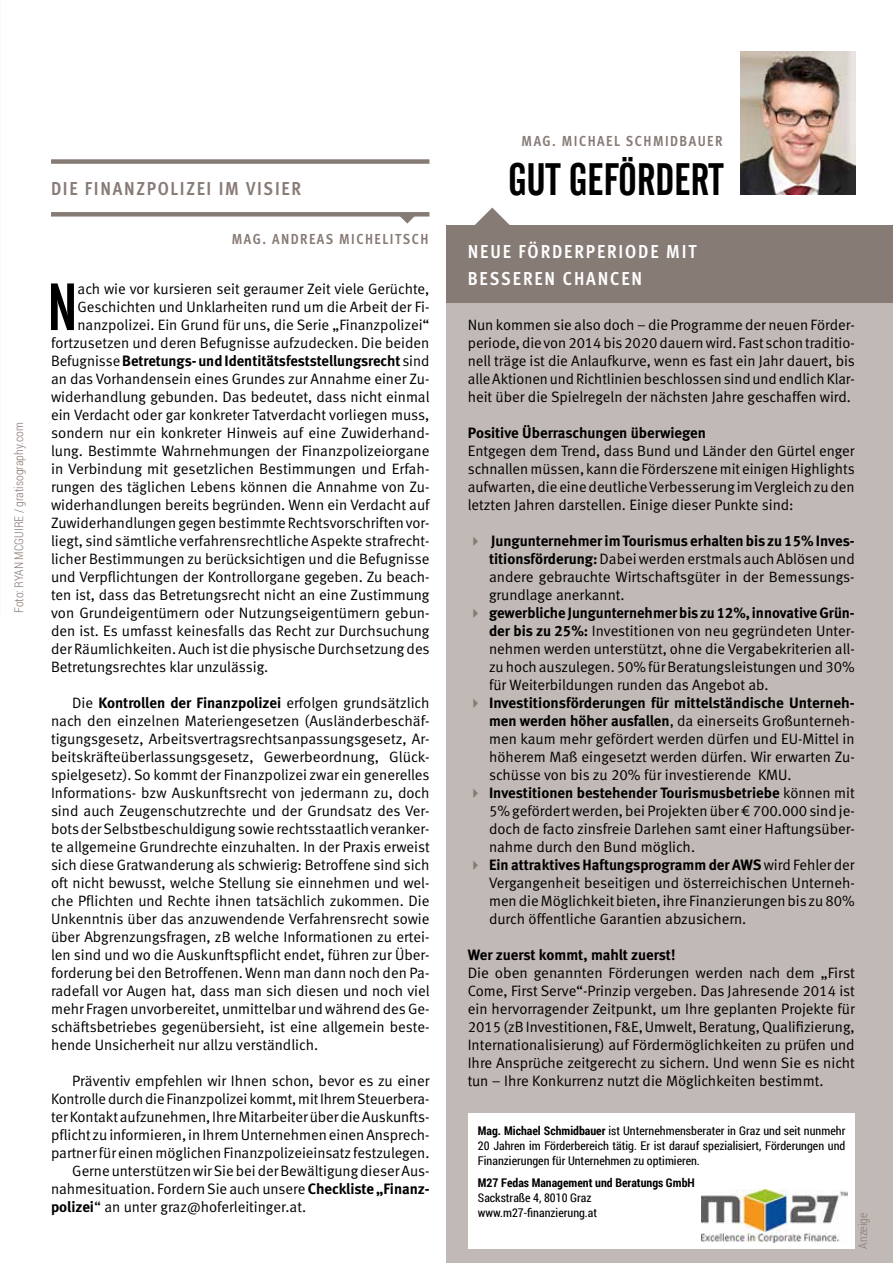
<style>
.page{position:relative;width:893px;height:1263px;background:#fff}
.page>*{position:absolute;margin:0;border:0;box-sizing:border-box;transform-origin:0 0}
.t1{font:66px "Alternate Gothic No 2 BT";color:#000}
.t2{font:45px "Alternate Gothic No 2 BT";letter-spacing:-.005em;color:#000}
.t3{font:700 18.75px/27px "Meta Cond";letter-spacing:.1em;color:#fff}
.t4{font:700 18.75px "Meta Cond";letter-spacing:.09em;color:#877b76}
.t5{font:15px/18px "Meta Normal LF";letter-spacing:-.005em;color:#000;text-align:justify}
.t6{font:15px "Meta Bold LF";color:#000}
.t7{font:14.55px "Meta Cond Bold LF";letter-spacing:.1em;color:#877b76}
.t8{font:12px/15px "Roboto Condensed";color:#000;text-align:justify}
.t9{font:300 12px "Roboto Condensed";color:#877b76}
.t10{font:700 12px "Roboto Condensed";color:#000}
.s1{font-family:"Meta Normal LF"}
.s2{font-family:"Meta Bold LF"}
.s3{font-weight:700}
</style>
<div class="page">
<div style="left:51px;top:159px;width:378px;height:5px;background:#877b76"></div>
<div style="left:51px;top:212px;width:378px;height:5px;background:#877b76"></div>
<svg style="left:398px;top:216px;width:18px;height:8px"></svg>
<div style="left:446px;top:303px;width:447px;height:960px;background:#c1b9b6"></div>
<div style="left:446px;top:226px;width:447px;height:77px;background:#877b76"></div>
<svg style="left:474px;top:208px;width:36px;height:18px"></svg>
<img style="left:740px;top:51px;width:115px;height:144px">
<div style="left:468px;top:1113px;width:387px;height:135px;background:#fff"></div>
<img style="left:702px;top:1189px;width:145px;height:53px">
<p class="t9" style="left:11px;top:613px;width:192px;rotate:-90deg">Foto: RYAN MCGUIRE / gratisography.com</p>
<p class="t4" style="left:51px;top:177px;width:252px">DIE FINANZPOLIZEI IM VISIER</p>
<p class="t7" style="left:232px;top:231px;width:198px">MAG. ANDREAS MICHELITSCH</p>
<p class="t5" style="left:51px;top:280px;width:380px;text-align:right">ach wie vor kursieren seit geraumer Zeit viele Gerüchte, Geschichten und Unklarheiten rund um die Arbeit der Fi&shy;nanzpolizei. Ein Grund für uns, die Serie „Finanzpolizei“ fortzusetzen und deren Befugnisse aufzudecken. Die beiden</p>
<p class="t6" style="left:51px;top:352px;width:380px"><span class="s1">Befugnisse</span> Betretungs- und Identitätsfeststellungsrecht <span class="s1">sind</span></p>
<p class="t5" style="left:51px;top:370px;width:380px">an das Vorhandensein eines Grundes zur Annahme einer Zu&shy;widerhandlung gebunden. Das bedeutet, dass nicht einmal ein Verdacht oder gar konkreter Tatverdacht vorliegen muss, sondern nur ein konkreter Hinweis auf eine Zuwiderhand&shy;lung. Bestimmte Wahrnehmungen der Finanzpolizeiorgane in Verbindung mit gesetzlichen Bestimmungen und Erfah&shy;rungen des täglichen Lebens können die Annahme von Zu&shy;widerhandlungen bereits begründen. Wenn ein Verdacht auf Zuwiderhandlungen gegen bestimmte Rechtsvorschriften vor&shy;liegt, sind sämtliche verfahrensrechtliche Aspekte strafrecht&shy;licher Bestimmungen zu berücksichtigen und die Befugnisse und Verpflichtungen der Kontrollorgane gegeben. Zu beach&shy;ten ist, dass das Betretungsrecht nicht an eine Zustimmung von Grundeigentümern oder Nutzungseigentümern gebun&shy;den ist. Es umfasst keinesfalls das Recht zur Durchsuchung der Räumlichkeiten. Auch ist die physische Durchsetzung des Betretungsrechtes klar unzulässig.</p>
<p class="t6" style="left:72px;top:694px;width:359px"><span class="s1">Die</span> Kontrollen der Finanzpolizei <span class="s1">erfolgen grundsätzlich</span></p>
<p class="t5" style="left:51px;top:712px;width:380px">nach den einzelnen Materiengesetzen (Ausländerbeschäf&shy;tigungsgesetz, Arbeitsvertragsrechtsanpassungsgesetz, Ar&shy;beitskräfteüberlassungsgesetz, Gewerbeordnung, Glück&shy;spielgesetz). So kommt der Finanzpolizei zwar ein generelles Informations- bzw Auskunftsrecht von jedermann zu, doch sind auch Zeugenschutzrechte und der Grundsatz des Ver&shy;bots der Selbstbeschuldigung sowie rechtsstaatlich veranker&shy;te allgemeine Grundrechte einzuhalten. In der Praxis erweist sich diese Gratwanderung als schwierig: Betroffene sind sich oft nicht bewusst, welche Stellung sie einnehmen und wel&shy;che Pflichten und Rechte ihnen tatsächlich zukommen. Die Unkenntnis über das anzuwendende Verfahrensrecht sowie über Abgrenzungsfragen, zB welche Informationen zu ertei&shy;len sind und wo die Auskunftspflicht endet, führen zur Über&shy;forderung bei den Betroffenen. Wenn man dann noch den Pa&shy;radefall vor Augen hat, dass man sich diesen und noch viel mehr Fragen unvorbereitet, unmittelbar und während des Ge&shy;schäftsbetriebes gegenübersieht, ist eine allgemein beste&shy;hende Unsicherheit nur allzu verständlich.</p>
<p class="t5" style="left:72px;top:1072px;width:359px">Präventiv empfehlen wir Ihnen schon, bevor es zu einer</p>
<p class="t5" style="left:51px;top:1090px;width:380px">Kontrolle durch die Finanzpolizei kommt, mit Ihrem Steuerbera-</p>
<p class="t5" style="left:51px;top:1108px;width:380px">ter Kontakt aufzunehmen, Ihre Mitarbeiter über die Auskunfts-</p>
<p class="t5" style="left:51px;top:1126px;width:380px">pflicht zu informieren, in Ihrem Unternehmen einen Ansprech-</p>
<p class="t5" style="left:51px;top:1144px;width:380px">partner für einen möglichen Finanzpolizeieinsatz festzulegen.</p>
<p class="t5" style="left:72px;top:1162px;width:359px">Gerne unterstützen wir Sie bei der Bewältigung dieser Aus-</p>
<p class="t5" style="left:51px;top:1180px;width:380px">nahmesituation. Fordern Sie auch unsere <span class="s2">Checkliste „Finanz-</span></p>
<p class="t5" style="left:51px;top:1198px;width:257px"><span class="s2">polizei</span>“ an unter graz@hoferleitinger.at.</p>
<h1 class="t1" style="left:47px;top:270px;width:32px">N</h1>
<p class="t7" style="left:522px;top:133px;width:202px">MAG. MICHAEL SCHMIDBAUER</p>
<h2 class="t2" style="left:508px;top:154px;width:217px">GUT GEFÖRDERT</h2>
<p class="t3" style="left:468px;top:238px;width:230px">NEUE FÖRDERPERIODE MIT<br>BESSEREN CHANCEN</p>
<p class="t5" style="left:468px;top:316px;width:389px">Nun kommen sie also doch – die Programme der neuen Förder&shy;periode, die von 2014 bis 2020 dauern wird. Fast schon traditio&shy;nell träge ist die Anlaufkurve, wenn es fast ein Jahr dauert, bis alle Aktionen und Richtlinien beschlossen sind und endlich Klar&shy;heit über die Spielregeln der nächsten Jahre geschaffen wird.</p>
<p class="t6" style="left:468px;top:424px;width:240px">Positive Überraschungen überwiegen</p>
<p class="t5" style="left:468px;top:442px;width:389px">Entgegen dem Trend, dass Bund und Länder den Gürtel enger schnallen müssen, kann die Förderszene mit einigen Highlights aufwarten, die eine deutliche Verbesserung im Vergleich zu den letzten Jahren darstellen. Einige dieser Punkte sind:</p>
<p class="t6" style="left:491px;top:532px;width:365px">Jungunternehmer im Tourismus erhalten bis zu 15% Inves-</p>
<p class="t5" style="left:489px;top:550px;width:367px"><span class="s2">titionsförderung:</span> Dabei werden erstmals auch Ablösen und andere gebrauchte Wirtschaftsgüter in der Bemessungs&shy;grundlage anerkannt.</p>
<p class="t6" style="left:489px;top:604px;width:367px">gewerbliche Jungunternehmer bis zu 12%, innovative Grün-</p>
<p class="t5" style="left:489px;top:622px;width:367px"><span class="s2">der bis zu 25%:</span> Investitionen von neu gegründeten Unter&shy;nehmen werden unterstützt, ohne die Vergabekriterien all&shy;zu hoch auszulegen. 50% für Beratungsleistungen und 30% für Weiterbildungen runden das Angebot ab.</p>
<p class="t6" style="left:489px;top:694px;width:367px">Investitionsförderungen für mittelständische Unterneh-</p>
<p class="t5" style="left:489px;top:712px;width:367px"><span class="s2">men werden höher ausfallen</span>, da einerseits Großunterneh&shy;men kaum mehr gefördert werden dürfen und EU-Mittel in höherem Maß eingesetzt werden dürfen. Wir erwarten Zu&shy;schüsse von bis zu 20% für investierende KMU.</p>
<p class="t6" style="left:489px;top:784px;width:367px">Investitionen bestehender Tourismusbetriebe <span class="s1">können mit</span></p>
<p class="t5" style="left:489px;top:802px;width:367px">5% gefördert werden, bei Projekten über € 700.000 sind je&shy;doch de facto zinsfreie Darlehen samt einer Haftungsüber&shy;nahme durch den Bund möglich.</p>
<p class="t6" style="left:489px;top:856px;width:367px">Ein attraktives Haftungsprogramm der AWS <span class="s1">wird Fehler der</span></p>
<p class="t5" style="left:489px;top:874px;width:367px">Vergangenheit beseitigen und österreichischen Unterneh&shy;men die Möglichkeit bieten, ihre Finanzierungen bis zu 80% durch öffentliche Garantien abzusichern.</p>
<p class="t6" style="left:468px;top:946px;width:209px">Wer zuerst kommt, mahlt zuerst!</p>
<p class="t5" style="left:468px;top:964px;width:389px">Die oben genannten Förderungen werden nach dem „First Come, First Serve“-Prinzip vergeben. Das Jahresende 2014 ist ein hervorragender Zeitpunkt, um Ihre geplanten Projekte für 2015 (zB Investitionen, F&amp;E, Umwelt, Beratung, Qualifizierung, Internationalisierung) auf Fördermöglichkeiten zu prüfen und Ihre Ansprüche zeitgerecht zu sichern. Und wenn Sie es nicht tun – Ihre Konkurrenz nutzt die Möglichkeiten bestimmt.</p>
<p class="t8" style="left:478px;top:1122px;width:369px"><span class="s3">Mag. Michael Schmidbauer</span> ist Unternehmensberater in Graz und seit nunmehr 20 Jahren im Förderbereich tätig. Er ist darauf spezialisiert, Förderungen und Finanzierungen für Unternehmen zu optimieren.</p>
<p class="t10" style="left:478px;top:1174px;width:218px">M27 Fedas Management und Beratungs GmbH</p>
<p class="t8" style="left:478px;top:1190px;width:121px">Sackstraße 4, 8010 Graz www.m27-finanzierung.at</p>
<p class="t9" style="left:855px;top:1248px;width:37px;rotate:-90deg">Anzeige</p>
</div>
